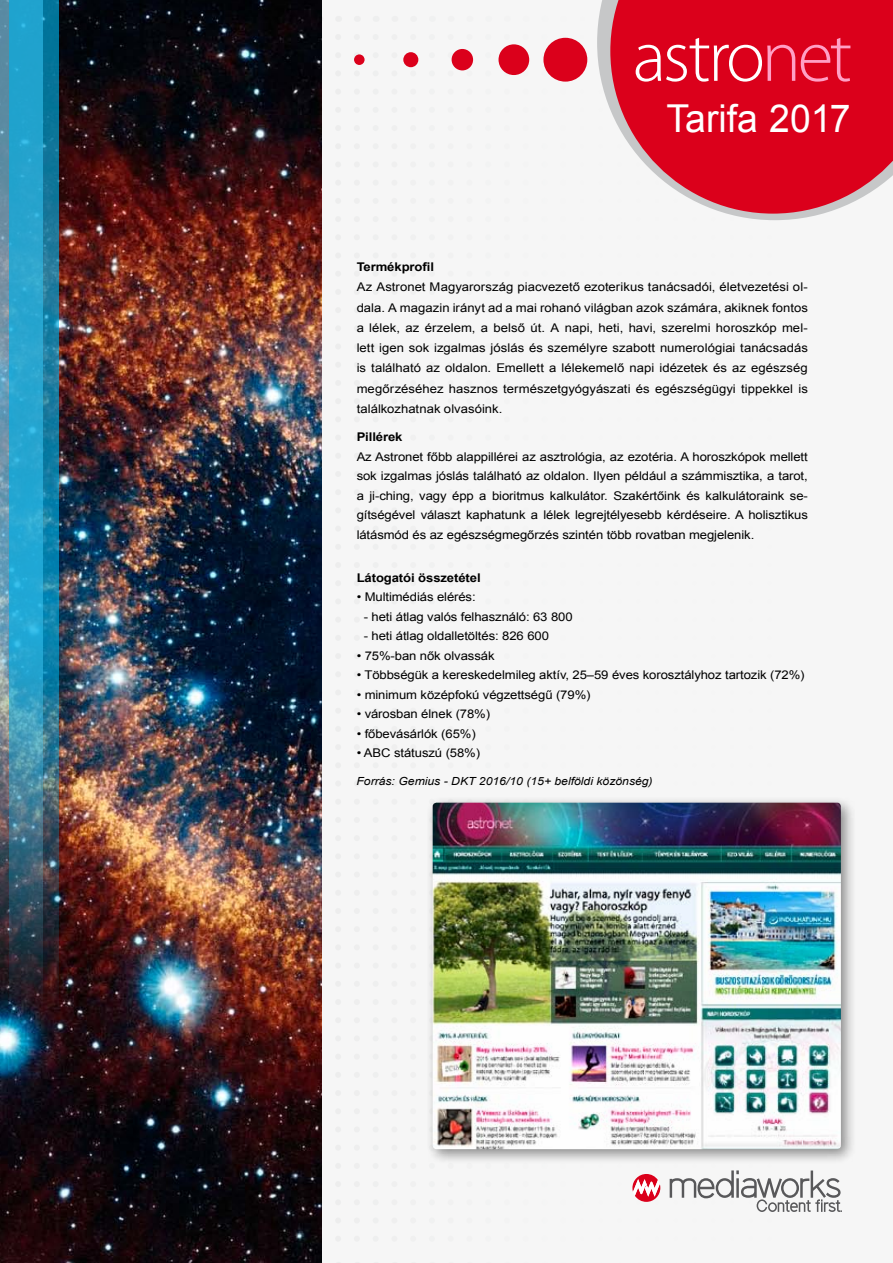
<style>
.page{position:relative;width:893px;height:1263px;background:#f6f6f6}
.page>*{position:absolute;margin:0;border:0;box-sizing:border-box;transform-origin:0 0}
.t1{font:38.4px "Arial";color:#fff}
.t2{font:12px/20.2px "Arial";letter-spacing:-.005em;color:#000;text-align:justify;scale:1.09 1}
.t3{font:700 12px "Arial";letter-spacing:-.005em;color:#000;scale:1.09 1}
.t4{font:italic 11.25px "Arial";color:#000;scale:1.09 1}
</style>
<div class="page">
<svg style="left:597px;top:0;width:13px;height:109px"></svg>
<svg style="left:610px;top:0;width:283px;height:194px;fill:#db001b"></svg>
<div style="left:543px;top:38px;width:44px;height:44px;background:#db001b;border-radius:50%"></div>
<div style="left:498px;top:44px;width:31px;height:31px;background:#db001b;border-radius:50%"></div>
<div style="left:452px;top:49px;width:21px;height:21px;background:#db001b;border-radius:50%"></div>
<div style="left:403px;top:52px;width:15px;height:15px;background:#db001b;border-radius:50%"></div>
<div style="left:354px;top:54px;width:11px;height:11px;background:#db001b;border-radius:50%"></div>
<svg style="left:632px;top:33px;width:236px;height:1179px"></svg>
<img style="left:59px;top:0;width:263px;height:1263px">
<img style="left:0;top:0;width:10px;height:1263px">
<img style="left:10px;top:0;width:49px;height:1263px">
<div style="left:425px;top:795px;width:432px;height:370px;background:#000;opacity:.45"></div>
<img style="left:433px;top:803px;width:408px;height:346px">
<h1 class="t1" style="left:673px;top:92px;width:185px">Tarifa 2017</h1>
<h1 class="t1" style="left:667px;top:94px;width:185px">Tarifa 2017</h1>
<p class="t3" style="left:357px;top:259px;width:72px">Termékprofil</p>
<p class="t2" style="left:357px;top:277px;width:415px">Az Astronet Magyarország piacvezető ezoterikus tanácsadói, életvezetési ol&shy;dala. A magazin irányt ad a mai rohanó világban azok számára, akiknek fontos a lélek, az érzelem, a belső út. A napi, heti, havi, szerelmi horoszkóp mel&shy;lett igen sok izgalmas jóslás és személyre szabott numerológiai tanácsadás is található az oldalon. Emellett a lélekemelő napi idézetek és az egészség megőrzéséhez hasznos természetgyógyászati és egészségügyi tippekkel is találkozhatnak olvasóink.</p>
<p class="t3" style="left:357px;top:429px;width:44px">Pillérek</p>
<p class="t2" style="left:357px;top:447px;width:415px;line-height:19.5px">Az Astronet főbb alappillérei az asztrológia, az ezotéria. A horoszkópok mellett sok izgalmas jóslás található az oldalon. Ilyen például a számmisztika, a tarot, a ji-ching, vagy épp a bioritmus kalkulátor. Szakértőink és kalkulátoraink se&shy;gítségével választ kaphatunk a lélek legrejtélyesebb kérdéseire. A holisztikus látásmód és az egészségmegőrzés szintén több rovatban megjelenik.</p>
<p class="t3" style="left:357px;top:569px;width:115px">Látogatói összetétel</p>
<p class="t2" style="left:357px;top:587px;width:111px">• Multimédiás elérés:</p>
<p class="t2" style="left:364px;top:606px;width:193px">- heti átlag valós felhasználó: 63 800</p>
<p class="t2" style="left:364px;top:626px;width:171px">- heti átlag oldalletöltés: 826 600</p>
<p class="t2" style="left:357px;top:645px;width:128px">• 75%-ban nők olvassák</p>
<p class="t2" style="left:357px;top:665px;width:412px">• Többségük a kereskedelmileg aktív, 25–59 éves korosztályhoz tartozik (72%)</p>
<p class="t2" style="left:357px;top:684px;width:216px">• minimum középfokú végzettségű (79%)</p>
<p class="t2" style="left:357px;top:704px;width:124px">• városban élnek (78%)</p>
<p class="t2" style="left:357px;top:723px;width:111px">• főbevásárlók (65%)</p>
<p class="t2" style="left:357px;top:743px;width:115px">• ABC státuszú (58%)</p>
<p class="t4" style="left:356px;top:774px;width:273px">Forrás: Gemius - DKT 2016/10 (15+ belföldi közönség)</p>
</div>
